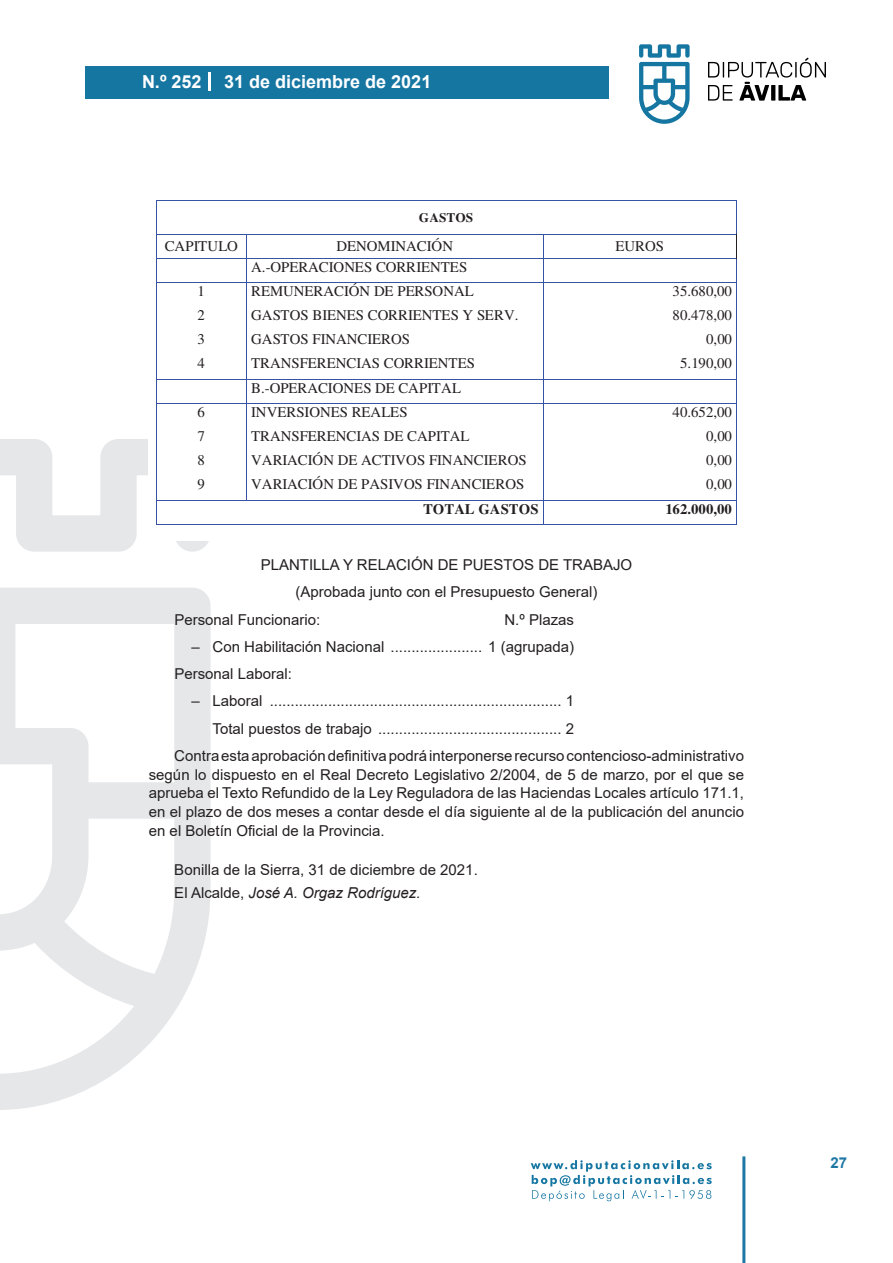
<style>
.page{position:relative;width:893px;height:1263px;background:#fff}
.page>*{position:absolute;margin:0;border:0;box-sizing:border-box;transform-origin:0 0}
.t1{font:700 18px "Arial";color:#fff}
.t2{font:15px/18.8px "Arial";color:#231f20}
.t3{font:700 15px "Arial";color:#1d76a4}
.t4{font:14.85px "Times";letter-spacing:.005em;color:#231f20}
.t5{font:700 14.85px "Times";letter-spacing:.005em;color:#231f20}
.t6{font:700 13.35px "Times";color:#231f20}
.s1{font-style:italic}
</style>
<div class="page">
<svg style="left:531px;top:1160px;width:181px;height:41px"></svg>
<div style="left:85px;top:66px;width:523px;height:33px;background:#1676a2"></div>
<svg style="left:639px;top:44px;width:51px;height:80px"></svg>
<svg style="left:708px;top:58px;width:118px;height:43px"></svg>
<hr style="left:742px;top:1156px;width:3px;height:107px;background:#1d76a4">
<svg style="left:208px;top:72px;width:2px;height:18px"></svg>
<svg style="left:0;top:439px;width:211px;height:671px"></svg>
<div style="left:148px;top:189px;width:594px;height:351px;background:#fff"></div>
<hr style="left:156px;top:200px;width:580px;height:1px;background:#3653a3">
<hr style="left:156px;top:200px;width:1px;height:34px;background:#3653a3">
<hr style="left:736px;top:200px;width:1px;height:34px;background:#3653a3">
<hr style="left:156px;top:234px;width:90px;height:1px;background:#3653a3">
<hr style="left:247px;top:234px;width:296px;height:1px;background:#3653a3">
<hr style="left:543px;top:234px;width:193px;height:1px;background:#3653a3">
<hr style="left:156px;top:258px;width:90px;height:1px;background:#3653a3">
<hr style="left:247px;top:258px;width:296px;height:1px;background:#3653a3">
<hr style="left:543px;top:258px;width:193px;height:1px;background:#3653a3">
<hr style="left:156px;top:282px;width:90px;height:1px;background:#3653a3">
<hr style="left:247px;top:282px;width:296px;height:1px;background:#3653a3">
<hr style="left:543px;top:282px;width:193px;height:1px;background:#3653a3">
<hr style="left:156px;top:379px;width:90px;height:1px;background:#3653a3">
<hr style="left:247px;top:379px;width:296px;height:1px;background:#3653a3">
<hr style="left:543px;top:379px;width:193px;height:1px;background:#3653a3">
<hr style="left:156px;top:403px;width:90px;height:1px;background:#3653a3">
<hr style="left:247px;top:403px;width:296px;height:1px;background:#3653a3">
<hr style="left:543px;top:403px;width:193px;height:1px;background:#3653a3">
<hr style="left:156px;top:500px;width:90px;height:1px;background:#3653a3">
<svg style="left:246px;top:234px;width:1px;height:267px"></svg>
<hr style="left:247px;top:500px;width:296px;height:1px;background:#3653a3">
<hr style="left:543px;top:500px;width:193px;height:1px;background:#3653a3">
<svg style="left:156px;top:235px;width:1px;height:289px"></svg>
<hr style="left:156px;top:524px;width:387px;height:1px;background:#3653a3">
<svg style="left:543px;top:235px;width:1px;height:289px"></svg>
<hr style="left:543px;top:524px;width:193px;height:1px;background:#3653a3">
<svg style="left:736px;top:234px;width:1px;height:291px"></svg>
<p class="t1" style="left:142px;top:69px;width:61px">N.º 252</p>
<p class="t1" style="left:224px;top:69px;width:209px">31 de diciembre de 2021</p>
<p class="t6" style="left:419px;top:213px;width:56px">GASTOS</p>
<p class="t4" style="left:165px;top:238px;width:75px">CAPITULO</p>
<p class="t4" style="left:336px;top:238px;width:118px">DENOMINACIÓN</p>
<p class="t4" style="left:615px;top:238px;width:50px">EUROS</p>
<p class="t4" style="left:251px;top:259px;width:218px">A.-OPERACIONES CORRIENTES</p>
<p class="t4" style="left:197px;top:283px;width:9px">1</p>
<p class="t4" style="left:251px;top:283px;width:224px">REMUNERACIÓN DE PERSONAL</p>
<p class="t4" style="left:673px;top:283px;width:61px">35.680,00</p>
<p class="t4" style="left:197px;top:306px;width:9px">2</p>
<p class="t4" style="left:251px;top:306px;width:269px">GASTOS BIENES CORRIENTES Y SERV.</p>
<p class="t4" style="left:673px;top:306px;width:61px">80.478,00</p>
<p class="t4" style="left:197px;top:331px;width:9px">3</p>
<p class="t4" style="left:251px;top:331px;width:161px">GASTOS FINANCIEROS</p>
<p class="t4" style="left:706px;top:331px;width:27px">0,00</p>
<p class="t4" style="left:197px;top:355px;width:9px">4</p>
<p class="t4" style="left:251px;top:355px;width:225px">TRANSFERENCIAS CORRIENTES</p>
<p class="t4" style="left:680px;top:355px;width:53px">5.190,00</p>
<p class="t4" style="left:251px;top:380px;width:211px">B.-OPERACIONES DE CAPITAL</p>
<p class="t4" style="left:197px;top:404px;width:9px">6</p>
<p class="t4" style="left:251px;top:404px;width:158px">INVERSIONES REALES</p>
<p class="t4" style="left:673px;top:404px;width:61px">40.652,00</p>
<p class="t4" style="left:197px;top:427px;width:9px">7</p>
<p class="t4" style="left:251px;top:427px;width:220px">TRANSFERENCIAS DE CAPITAL</p>
<p class="t4" style="left:706px;top:427px;width:27px">0,00</p>
<p class="t4" style="left:197px;top:451px;width:9px">8</p>
<p class="t4" style="left:251px;top:451px;width:277px">VARIACIÓN DE ACTIVOS FINANCIEROS</p>
<p class="t4" style="left:706px;top:451px;width:27px">0,00</p>
<p class="t4" style="left:197px;top:476px;width:9px">9</p>
<p class="t4" style="left:251px;top:476px;width:275px">VARIACIÓN DE PASIVOS FINANCIEROS</p>
<p class="t4" style="left:706px;top:476px;width:27px">0,00</p>
<p class="t5" style="left:423px;top:504px;width:117px">TOTAL GASTOS</p>
<p class="t5" style="left:665px;top:504px;width:68px">162.000,00</p>
<p class="t2" style="left:261px;top:555px;width:373px">PLANTILLA Y RELACIÓN DE PUESTOS DE TRABAJO</p>
<p class="t2" style="left:296px;top:583px;width:303px">(Aprobada junto con el Presupuesto General)</p>
<p class="t2" style="left:174px;top:610px;width:147px">Personal Funcionario:</p>
<p class="t2" style="left:504px;top:610px;width:71px">N.º Plazas</p>
<p class="t2" style="left:174px;top:633px;width:401px;line-height:27.3px;text-indent:17px">– Con Habilitación Nacional ...................... 1 (agrupada)<br>Personal Laboral:</p>
<p class="t2" style="left:191px;top:692px;width:384px">– Laboral ...................................................................... 1</p>
<p class="t2" style="left:213px;top:719px;width:363px">Total puestos de trabajo ............................................ 2</p>
<p class="t2" style="left:174px;top:746px;width:571px">Contra esta aprobación definitiva podrá interponerse recurso contencioso-administrativo</p>
<p class="t2" style="left:149px;top:765px;width:597px;text-align:justify">según lo dispuesto en el Real Decreto Legislativo 2/2004, de 5 de marzo, por el que se aprueba el Texto Refundido de la Ley Reguladora de las Haciendas Locales artículo 171.1, en el plazo de dos meses a contar desde el día siguiente al de la publicación del anuncio en el Boletín Oficial de la Provincia.</p>
<p class="t2" style="left:174px;top:858px;width:305px;line-height:23px">Bonilla de la Sierra, 31 de diciembre de 2021.<br>El Alcalde, <span class="s1">José A. Orgaz Rodríguez.</span></p>
<p class="t3" style="left:831px;top:1152px;width:18px">27</p>
</div>
